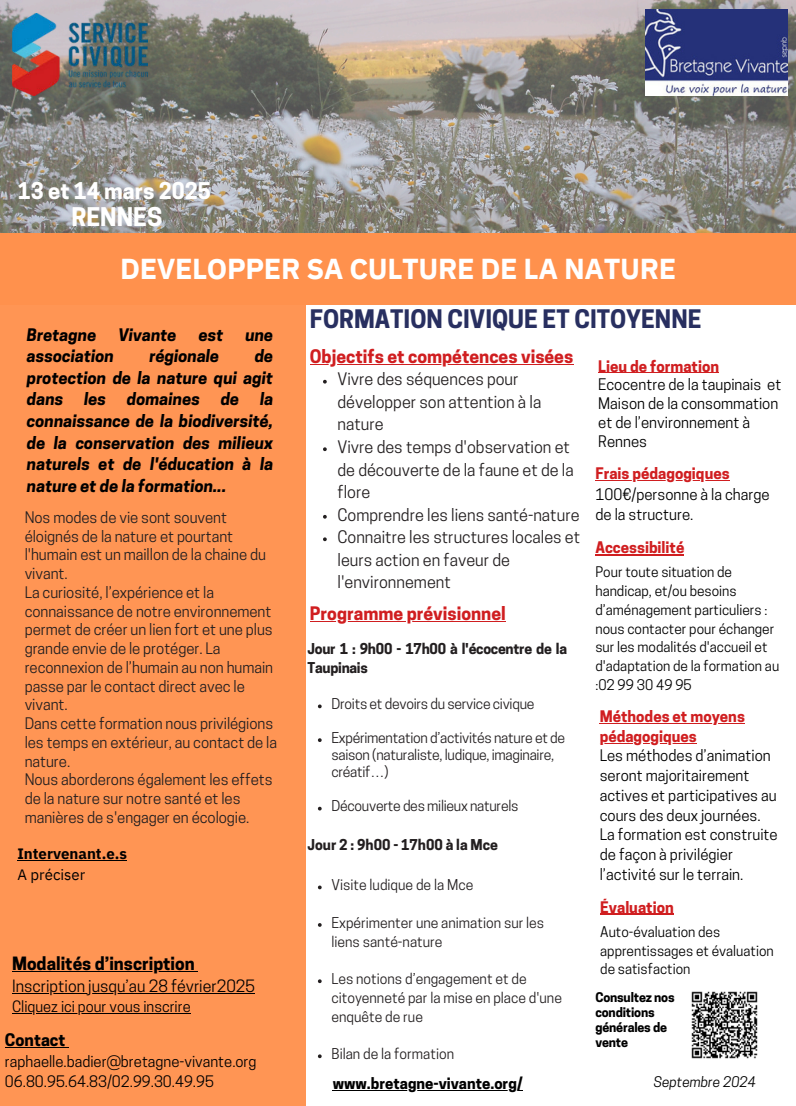
<style>
.page{position:relative;width:796px;height:1106px;background:#fff}
.page>*{position:absolute;margin:0;border:0;box-sizing:border-box;transform-origin:0 0}
.t1{font:700 28.75px "IBM Plex Sans";letter-spacing:-.015em;color:#fff}
.t2{font:700 24.12px "Cooper Hewitt";color:#fff}
.t3{font:700 24px "Cooper Hewitt";color:#282f60}
.t4{font:700 21.62px "Cooper Hewitt";color:#fff}
.t5{font:700 17.5px "Cooper Hewitt";color:#d01e20}
.t6{font:700 17.25px "Cooper Hewitt";color:#000}
.t7{font:16.25px/22.5px "Cooper Hewitt";color:#231f20}
.t8{font:italic 700 16.25px/21.5px "Cooper Hewitt";color:#000;text-align:justify}
.t9{font:700 16.25px "Cooper Hewitt";color:#000}
.t10{font:16px "Cooper Hewitt";color:#000}
.t11{font:15px/18.8px "Cooper Hewitt";letter-spacing:-.005em;color:#231f20}
.t12{font:15px/19.8px "Cooper Hewitt";color:#000}
.t13{font:700 15px/19.8px "Cooper Hewitt";color:#d01e20}
.t14{font:700 15px "IBM Plex Sans";color:#000}
.t15{font:15px "IBM Plex Sans";color:#000}
.t16{font:14.88px/19.8px "Cooper Hewitt";color:#000}
.t17{font:700 14.88px "Cooper Hewitt";color:#000}
.t18{font:14.75px "Cooper Hewitt";color:#000}
.t19{font:14px/18.8px "Cooper Hewitt";color:#231f20}
.t20{font:14px/16.9px "Cooper Hewitt";letter-spacing:-.02em;color:#231f20}
.t21{font:700 14px/18.8px "Cooper Hewitt";letter-spacing:-.02em;color:#231f20}
.t22{font:700 14px "Cooper Hewitt";color:#231f20}
.t23{font:13.75px/18.8px "Cooper Hewitt";color:#000}
.t24{font:italic 13.75px "Cooper Hewitt";color:#000}
.t25{font:700 12.5px/15px "Cooper Hewitt";letter-spacing:-.015em;color:#000}
</style>
<div class="page">
<img style="left:0;top:0;width:796px;height:234px">
<img style="left:646px;top:10px;width:141px;height:85px">
<img style="left:12px;top:14px;width:135px;height:81px">
<div style="left:0;top:234px;width:796px;height:71px;background:#ff914d"></div>
<div style="left:0;top:305px;width:305px;height:800px;background:#ff9554"></div>
<img style="left:691px;top:991px;width:67px;height:68px">
<svg style="left:323px;top:380px;width:4px;height:3px"></svg>
<svg style="left:323px;top:447px;width:4px;height:4px"></svg>
<svg style="left:323px;top:515px;width:4px;height:3px"></svg>
<svg style="left:323px;top:537px;width:4px;height:4px"></svg>
<hr style="left:595px;top:480px;width:135px;height:1px;background:#d01e20">
<svg style="left:318px;top:704px;width:4px;height:4px"></svg>
<svg style="left:318px;top:738px;width:4px;height:4px"></svg>
<svg style="left:318px;top:806px;width:4px;height:4px"></svg>
<svg style="left:318px;top:885px;width:4px;height:4px"></svg>
<svg style="left:318px;top:923px;width:4px;height:3px"></svg>
<svg style="left:318px;top:979px;width:4px;height:4px"></svg>
<svg style="left:318px;top:1054px;width:4px;height:4px"></svg>
<hr style="left:310px;top:364px;width:263px;height:1px;background:#d01e20">
<hr style="left:310px;top:621px;width:196px;height:1px;background:#d01e20">
<hr style="left:598px;top:372px;width:121px;height:1px;background:#d01e20">
<hr style="left:333px;top:1089px;width:190px;height:1px;background:#000">
<hr style="left:600px;top:723px;width:145px;height:1px;background:#d01e20">
<hr style="left:600px;top:742px;width:97px;height:1px;background:#d01e20">
<hr style="left:5px;top:1047px;width:60px;height:1px;background:#000">
<hr style="left:600px;top:913px;width:74px;height:1px;background:#d01e20">
<hr style="left:595px;top:554px;width:89px;height:1px;background:#d01e20">
<hr style="left:17px;top:860px;width:110px;height:1px;background:#000">
<hr style="left:12px;top:971px;width:183px;height:1px;background:#000">
<hr style="left:12px;top:992px;width:243px;height:1px;background:#000">
<hr style="left:12px;top:1013px;width:179px;height:1px;background:#000">
<h3 class="t4" style="left:18px;top:178px;width:194px">13 et 14 mars 2025</h3>
<h2 class="t2" style="left:71px;top:202px;width:92px">RENNES</h2>
<h1 class="t1" style="left:120px;top:246px;width:558px">DEVELOPPER SA CULTURE DE LA NATURE</h1>
<p class="t8" style="left:27px;top:324px;width:71px">Bretagne</p>
<p class="t8" style="left:118px;top:324px;width:60px">Vivante</p>
<p class="t8" style="left:199px;top:324px;width:26px">est</p>
<p class="t8" style="left:245px;top:324px;width:29px">une</p>
<p class="t8" style="left:27px;top:345px;width:89px">association</p>
<p class="t8" style="left:149px;top:345px;width:71px">régionale</p>
<p class="t8" style="left:27px;top:345px;width:248px;text-indent:228px">de protection de la nature qui agit dans</p>
<p class="t8" style="left:27px;top:388px;width:248px;text-indent:233px">la connaissance de la biodiversité, de la conservation des milieux naturels et de l'éducation à la nature et de la formation...</p>
<p class="t8" style="left:84px;top:388px;width:23px">les</p>
<p class="t8" style="left:127px;top:388px;width:75px">domaines</p>
<p class="t8" style="left:221px;top:388px;width:20px">de</p>
<p class="t11" style="left:25px;top:507px;width:254px">Nos modes de vie sont souvent éloignés de la nature et pourtant l'humain est un maillon de la chaine du vivant.<br>La curiosité, l’expérience et la connaissance de notre environnement permet de créer un lien fort et une plus grande envie de le protéger. La reconnexion de l’humain au non humain passe par le contact direct avec le vivant.<br>Dans cette formation nous privilégions les temps en extérieur, au contact de la nature.<br>Nous aborderons également les effets de la nature sur notre santé et les manières de s'engager en écologie.</p>
<p class="t14" style="left:17px;top:841px;width:111px">Intervenant.e.s</p>
<p class="t15" style="left:17px;top:862px;width:69px">A préciser</p>
<p class="t6" style="left:12px;top:953px;width:184px">Modalités d’inscription</p>
<p class="t10" style="left:12px;top:976px;width:244px">Inscription jusqu’au 28 février2025</p>
<p class="t18" style="left:12px;top:998px;width:180px">Cliquez ici pour vous inscrire</p>
<p class="t9" style="left:5px;top:1030px;width:62px">Contact</p>
<p class="t16" style="left:5px;top:1051px;width:253px">raphaelle.badier@bretagne-vivante.org<br>06.80.95.64.83/02.99.30.49.95</p>
<h3 class="t3" style="left:310px;top:305px;width:393px">FORMATION CIVIQUE ET CITOYENNE</h3>
<p class="t5" style="left:310px;top:346px;width:265px">Objectifs et compétences visées</p>
<p class="t7" style="left:337px;top:368px;width:244px">Vivre des séquences pour développer son attention à la nature<br>Vivre des temps d'observation et de découverte de la faune et de la flore<br>Comprendre les liens santé-nature<br>Connaitre les structures locales et leurs action en faveur de l'environnement</p>
<p class="t5" style="left:310px;top:603px;width:197px">Programme prévisionnel</p>
<p class="t21" style="left:308px;top:639px;width:261px">Jour 1 : 9h00 - 17h00 à l'écocentre de la<br>Taupinais</p>
<p class="t20" style="left:331px;top:695px;width:204px">Droits et devoirs du service civique</p>
<p class="t20" style="left:331px;top:729px;width:235px">Expérimentation d’activités nature et de saison (naturaliste, ludique, imaginaire, créatif…)</p>
<p class="t20" style="left:331px;top:797px;width:188px">Découverte des milieux naturels</p>
<p class="t22" style="left:308px;top:836px;width:192px">Jour 2 : 9h00 - 17h00 à la Mce</p>
<p class="t19" style="left:331px;top:875px;width:143px">Visite ludique de la Mce</p>
<p class="t19" style="left:331px;top:913px;width:214px">Expérimenter une animation sur les liens santé-nature</p>
<p class="t19" style="left:331px;top:969px;width:232px">Les notions d’engagement et de citoyenneté par la mise en place d'une enquête de rue</p>
<p class="t19" style="left:331px;top:1044px;width:124px">Bilan de la formation</p>
<p class="t17" style="left:333px;top:1074px;width:192px">www.bretagne-vivante.org/</p>
<p class="t13" style="left:598px;top:356px;width:122px">Lieu de formation</p>
<p class="t12" style="left:598px;top:375px;width:185px;line-height:18.8px">Ecocentre de la taupinais et<br>Maison de la consommation et de l’environnement à<br>Rennes</p>
<p class="t13" style="left:595px;top:463px;width:136px">Frais pédagogiques</p>
<p class="t12" style="left:595px;top:483px;width:176px;line-height:20.6px">100€/personne à la charge de la structure.</p>
<p class="t13" style="left:595px;top:537px;width:90px">Accessibilité</p>
<p class="t23" style="left:595px;top:562px;width:185px">Pour toute situation de handicap, et/ou besoins d’aménagement particuliers : nous contacter pour échanger sur les modalités d'accueil et d'adaptation de la formation au :02 99 30 49 95</p>
<p class="t13" style="left:600px;top:706px;width:147px">Méthodes et moyens pédagogiques</p>
<p class="t12" style="left:600px;top:745px;width:180px">Les méthodes d’animation seront majoritairement actives et participatives au cours des deux journées.<br>La formation est construite de façon à privilégier l’activité sur le terrain.</p>
<p class="t13" style="left:600px;top:897px;width:75px">Évaluation</p>
<p class="t23" style="left:600px;top:922px;width:175px">Auto-évaluation des apprentissages et évaluation de satisfaction</p>
<p class="t25" style="left:595px;top:989px;width:81px">Consultez nos conditions générales de vente</p>
<p class="t24" style="left:654px;top:1073px;width:104px">Septembre 2024</p>
</div>
